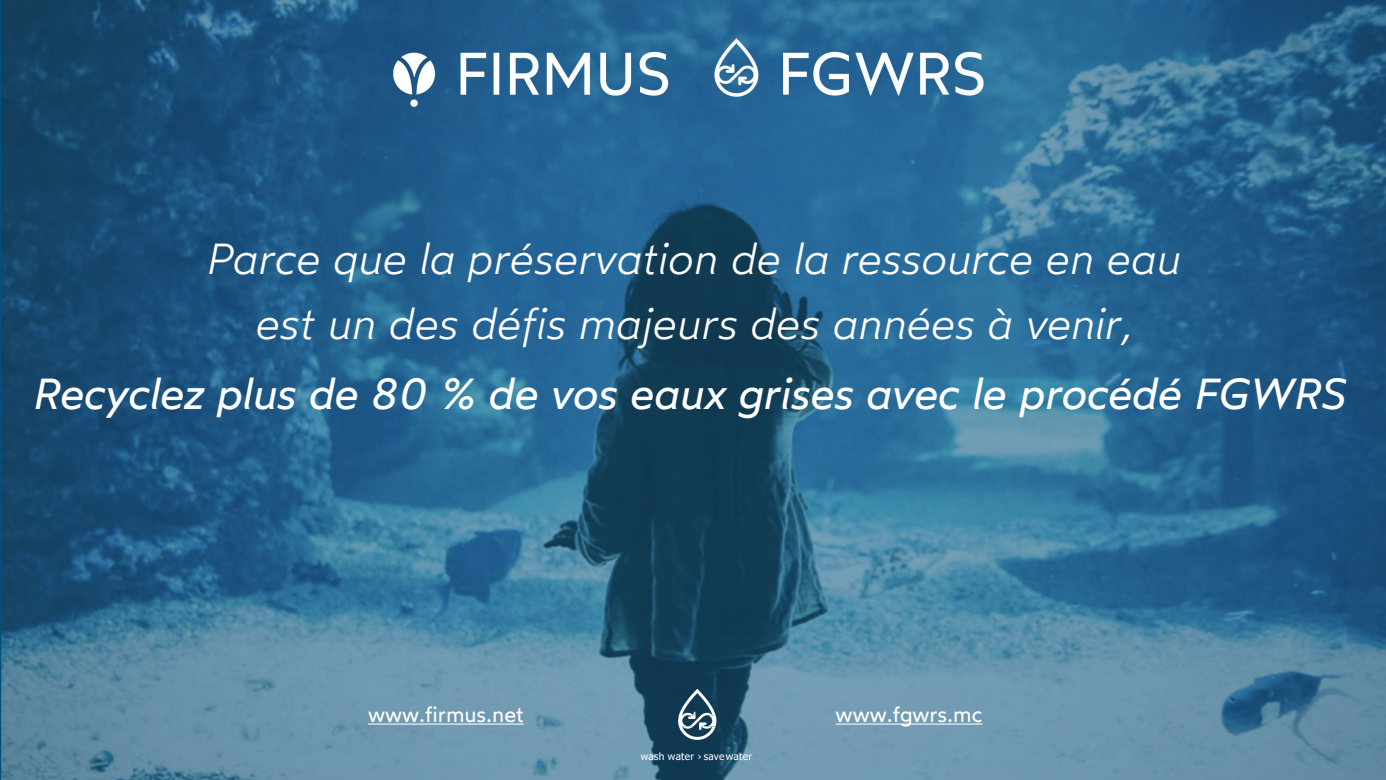
<style>
.page{position:relative;width:1386px;height:780px;background:#fff}
.page>*{position:absolute;margin:0;border:0;box-sizing:border-box;transform-origin:0 0}
.t1{font:italic 300 43.4px/65px "Wotfard";color:#fff;text-align:center}
.t2{font:italic 43.4px "Wotfard";color:#fff}
.t3{font:21.44px "Wotfard";color:#fff}
.t4{font:10.06px "Tahoma";letter-spacing:.025em;color:#fff}
</style>
<div class="page">
<img style="left:0;top:0;width:1385px;height:779px">
<svg style="left:678px;top:688px;width:38px;height:51px"></svg>
<svg style="left:835px;top:723px;width:147px;height:1px"></svg>
<svg style="left:368px;top:723px;width:156px;height:1px"></svg>
<h2 class="t1" style="left:205px;top:225px;width:975px">Parce que la préservation de la ressource en eau est un des défis majeurs des années à venir,</h2>
<p class="t2" style="left:32px;top:366px;width:1314px">Recyclez plus de 80 % de vos eaux grises avec le procédé FGWRS</p>
<p class="t3" style="left:368px;top:700px;width:157px">www.firmus.net</p>
<p class="t3" style="left:835px;top:700px;width:148px">www.fgwrs.mc</p>
<p class="t4" style="left:641px;top:749px;width:113px">wash water › save water</p>
</div>
